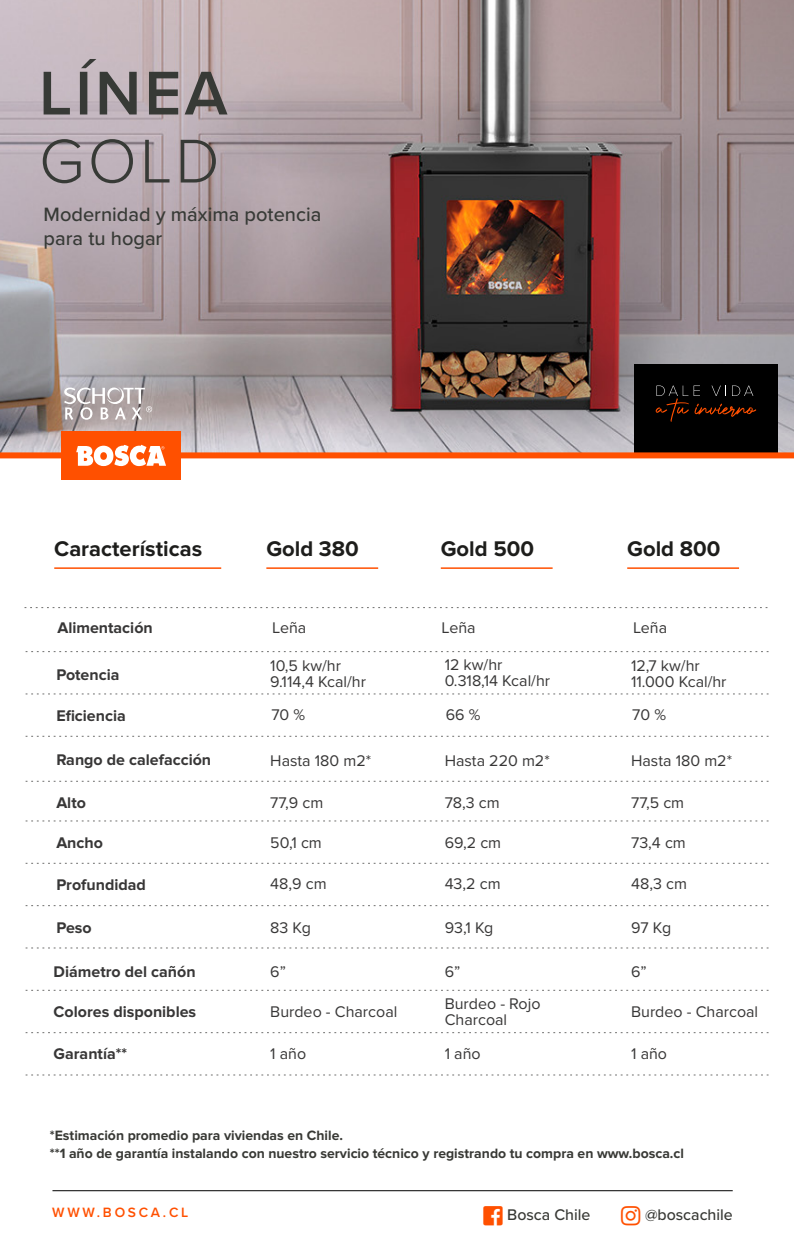
<style>
.page{position:relative;width:794px;height:1248px;background:#fff}
.page>*{position:absolute;margin:0;border:0;box-sizing:border-box;transform-origin:0 0}
.t1{font:600 64px "Proxima Nova";letter-spacing:.05em;color:#373a36}
.t2{font:300 64px "Proxima Nova";color:#373a36}
.t3{font:700 22px "Proxima Nova";color:#1d1d1b}
.t4{font:500 20px/24px "Proxima Nova";color:#373a36}
.t5{font:16px/16px "Proxima Nova";color:#383737}
.t6{font:700 16px "Proxima Nova";color:#383737}
.t7{font:500 16px "Proxima Nova";color:#383935}
.t8{font:700 14px/18px "Proxima Nova";color:#383935}
.t9{font:600 14px "Proxima Nova";letter-spacing:.2em;color:#ff5000}
</style>
<div class="page">
<hr style="left:52px;top:1190px;width:680px;height:1px;background:#000100">
<img style="left:0;top:0;width:794px;height:452px">
<svg style="left:64px;top:387px;width:88px;height:33px"></svg>
<hr style="left:54px;top:567px;width:167px;height:2px;background:#ff5000">
<hr style="left:266px;top:567px;width:112px;height:2px;background:#ff5000">
<hr style="left:441px;top:567px;width:111px;height:2px;background:#ff5000">
<div style="left:634px;top:364px;width:144px;height:92px;background:#000"></div>
<svg style="left:655px;top:385px;width:101px;height:37px"></svg>
<div style="left:0;top:452px;width:794px;height:6px;background:#ff5000"></div>
<div style="left:61px;top:431px;width:120px;height:48px;background:#ff5000"></div>
<svg style="left:76px;top:444px;width:90px;height:22px"></svg>
<hr style="left:627px;top:567px;width:112px;height:2px;background:#ff5000">
<svg style="left:26px;top:651px;width:743px;height:1px"></svg>
<svg style="left:26px;top:693px;width:743px;height:1px"></svg>
<svg style="left:26px;top:735px;width:743px;height:1px"></svg>
<svg style="left:26px;top:780px;width:743px;height:1px"></svg>
<svg style="left:26px;top:820px;width:743px;height:1px"></svg>
<svg style="left:26px;top:862px;width:743px;height:1px"></svg>
<svg style="left:26px;top:905px;width:743px;height:1px"></svg>
<svg style="left:26px;top:947px;width:743px;height:1px"></svg>
<svg style="left:26px;top:989px;width:743px;height:1px"></svg>
<svg style="left:26px;top:1032px;width:743px;height:1px"></svg>
<svg style="left:26px;top:1074px;width:743px;height:1px"></svg>
<svg style="left:25px;top:607px;width:743px;height:1px"></svg>
<h1 class="t1" style="left:39px;top:45px;width:190px">LÍNEA</h1>
<h1 class="t2" style="left:39px;top:113px;width:182px">GOLD</h1>
<p class="t4" style="left:44px;top:201px;width:279px">Modernidad y máxima potencia para tu hogar</p>
<h2 class="t3" style="left:54px;top:536px;width:149px">Características</h2>
<h2 class="t3" style="left:266px;top:536px;width:94px">Gold 380</h2>
<h2 class="t3" style="left:441px;top:536px;width:95px">Gold 500</h2>
<h2 class="t3" style="left:627px;top:536px;width:95px">Gold 800</h2>
<p class="t6" style="left:57px;top:618px;width:97px">Alimentación</p>
<p class="t5" style="left:441px;top:620px;width:36px">Leña</p>
<p class="t5" style="left:633px;top:620px;width:36px">Leña</p>
<p class="t5" style="left:272px;top:620px;width:36px">Leña</p>
<p class="t6" style="left:56px;top:665px;width:65px">Potencia</p>
<p class="t6" style="left:56px;top:706px;width:71px">Eficiencia</p>
<p class="t6" style="left:56px;top:750px;width:156px">Rango de calefacción</p>
<p class="t6" style="left:56px;top:793px;width:31px">Alto</p>
<p class="t6" style="left:56px;top:833px;width:48px">Ancho</p>
<p class="t6" style="left:56px;top:875px;width:91px">Profundidad</p>
<p class="t6" style="left:56px;top:917px;width:37px">Peso</p>
<p class="t6" style="left:54px;top:962px;width:143px">Diámetro del cañón</p>
<p class="t6" style="left:54px;top:1001px;width:144px">Colores disponibles</p>
<p class="t6" style="left:54px;top:1044px;width:75px">Garantía**</p>
<p class="t5" style="left:270px;top:658px;width:97px">10,5 kw/hr<br>9.114,4 Kcal/hr</p>
<p class="t5" style="left:271px;top:707px;width:35px">70 %</p>
<p class="t5" style="left:270px;top:752px;width:102px">Hasta 180 m2*</p>
<p class="t5" style="left:270px;top:794px;width:55px">77,9 cm</p>
<p class="t5" style="left:270px;top:835px;width:53px">50,1 cm</p>
<p class="t5" style="left:270px;top:875px;width:58px">48,9 cm</p>
<p class="t5" style="left:270px;top:919px;width:42px">83 Kg</p>
<p class="t5" style="left:270px;top:964px;width:17px">6”</p>
<p class="t5" style="left:270px;top:1003px;width:129px">Burdeo - Charcoal</p>
<p class="t5" style="left:270px;top:1045px;width:37px">1 año</p>
<p class="t5" style="left:445px;top:657px;width:107px">12 kw/hr<br>0.318,14 Kcal/hr</p>
<p class="t5" style="left:446px;top:707px;width:36px">66 %</p>
<p class="t5" style="left:445px;top:752px;width:107px">Hasta 220 m2*</p>
<p class="t5" style="left:445px;top:794px;width:57px">78,3 cm</p>
<p class="t5" style="left:445px;top:835px;width:58px">69,2 cm</p>
<p class="t5" style="left:445px;top:875px;width:57px">43,2 cm</p>
<p class="t5" style="left:445px;top:919px;width:50px">93,1 Kg</p>
<p class="t5" style="left:445px;top:956px;width:97px;line-height:31.6px">6”<br>Burdeo - Rojo</p>
<p class="t5" style="left:445px;top:1011px;width:64px">Charcoal</p>
<p class="t5" style="left:445px;top:1045px;width:37px">1 año</p>
<p class="t5" style="left:631px;top:658px;width:97px">12,7 kw/hr<br>11.000 Kcal/hr</p>
<p class="t5" style="left:632px;top:707px;width:35px">70 %</p>
<p class="t5" style="left:631px;top:752px;width:102px">Hasta 180 m2*</p>
<p class="t5" style="left:631px;top:794px;width:55px">77,5 cm</p>
<p class="t5" style="left:631px;top:835px;width:56px">73,4 cm</p>
<p class="t5" style="left:631px;top:875px;width:57px">48,3 cm</p>
<p class="t5" style="left:631px;top:919px;width:42px">97 Kg</p>
<p class="t5" style="left:631px;top:964px;width:17px">6”</p>
<p class="t5" style="left:631px;top:1003px;width:129px">Burdeo - Charcoal</p>
<p class="t5" style="left:631px;top:1045px;width:37px">1 año</p>
<p class="t8" style="left:50px;top:1126px;width:635px">*Estimación promedio para viviendas en Chile.<br>**1 año de garantía instalando con nuestro servicio técnico y registrando tu compra en www.bosca.cl</p>
<p class="t9" style="left:52px;top:1201px;width:138px">WWW.BOSCA.CL</p>
<p class="t7" style="left:507px;top:1202px;width:85px">Bosca Chile</p>
<p class="t7" style="left:645px;top:1202px;width:89px">@boscachile</p>
</div>
